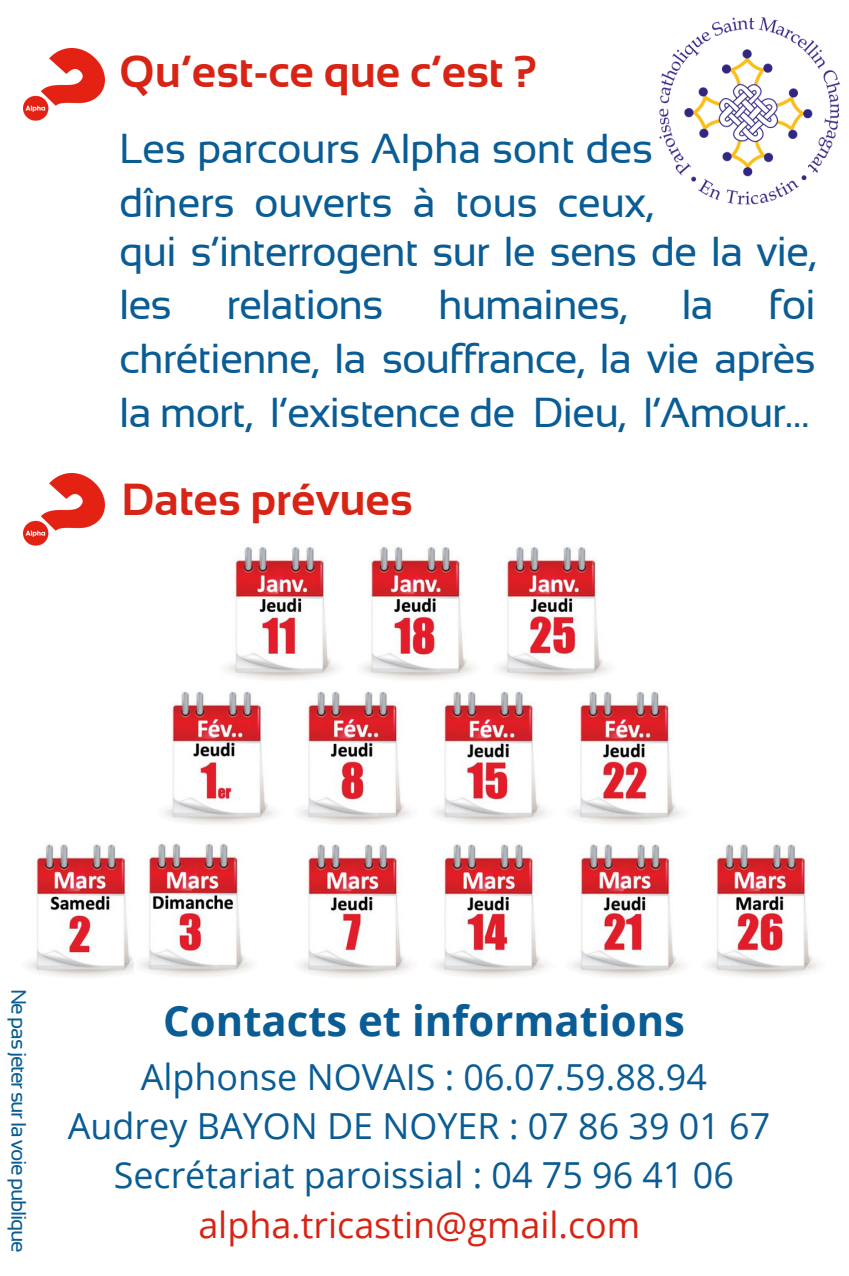
<style>
.page{position:relative;width:849px;height:1276px;background:#fff}
.page>*{position:absolute;margin:0;border:0;box-sizing:border-box;transform-origin:0 0}
.t1{font:700 45px "Sansation";color:#d82414}
.t2{font:42px/54px "Sansation";letter-spacing:-.025em;color:#0a5c94;text-align:justify}
.t3{font:700 42px "Open Sans";color:#0a5c94}
.t4{font:36px "Open Sans";color:#0a5c94}
.t5{font:36px "Open Sans";color:#d82414}
.t6{font:21px "Sansation";letter-spacing:-.06em;color:#0a5c94}
.s1{color:#fff}
</style>
<div class="page">
<img style="left:28px;top:545px;width:791px;height:433px">
<img style="left:23px;top:473px;width:81px;height:72px">
<img style="left:659px;top:17px;width:181px;height:188px">
<img style="left:23px;top:49px;width:81px;height:71px">
<p class="t1" style="left:119px;top:46px;width:420px">Qu’est-ce que c’est ?</p>
<p class="t2" style="left:119px;top:122px;width:536px">Les parcours Alpha sont des dîners ouverts à tous ceux, <span class="s1">na</span></p>
<p class="t2" style="left:119px;top:224px;width:698px">qui s’interrogent sur le sens de la vie, les</p>
<p class="t2" style="left:119px;top:278px;width:698px;text-indent:649px">foi chrétienne, la souffrance, la vie après la mort, l’existence de Dieu, l’Amour…</p>
<p class="t2" style="left:226px;top:278px;width:159px">relations</p>
<p class="t2" style="left:438px;top:278px;width:190px">humaines,</p>
<p class="t2" style="left:681px;top:278px;width:34px">la</p>
<p class="t1" style="left:121px;top:474px;width:293px">Dates prévues</p>
<p class="t6" style="left:31px;top:988px;width:265px;rotate:90deg">Ne pas jeter sur la voie publique</p>
<p class="t3" style="left:163px;top:991px;width:523px">Contacts et informations</p>
<p class="t4" style="left:141px;top:1051px;width:568px">Alphonse NOVAIS : 06.07.59.88.94</p>
<p class="t4" style="left:68px;top:1100px;width:704px">Audrey BAYON DE NOYER : 07 86 39 01 67</p>
<p class="t4" style="left:114px;top:1150px;width:622px">Secrétariat paroissial : 04 75 96 41 06</p>
<p class="t5" style="left:198px;top:1199px;width:443px">alpha.tricastin@gmail.com</p>
</div>
